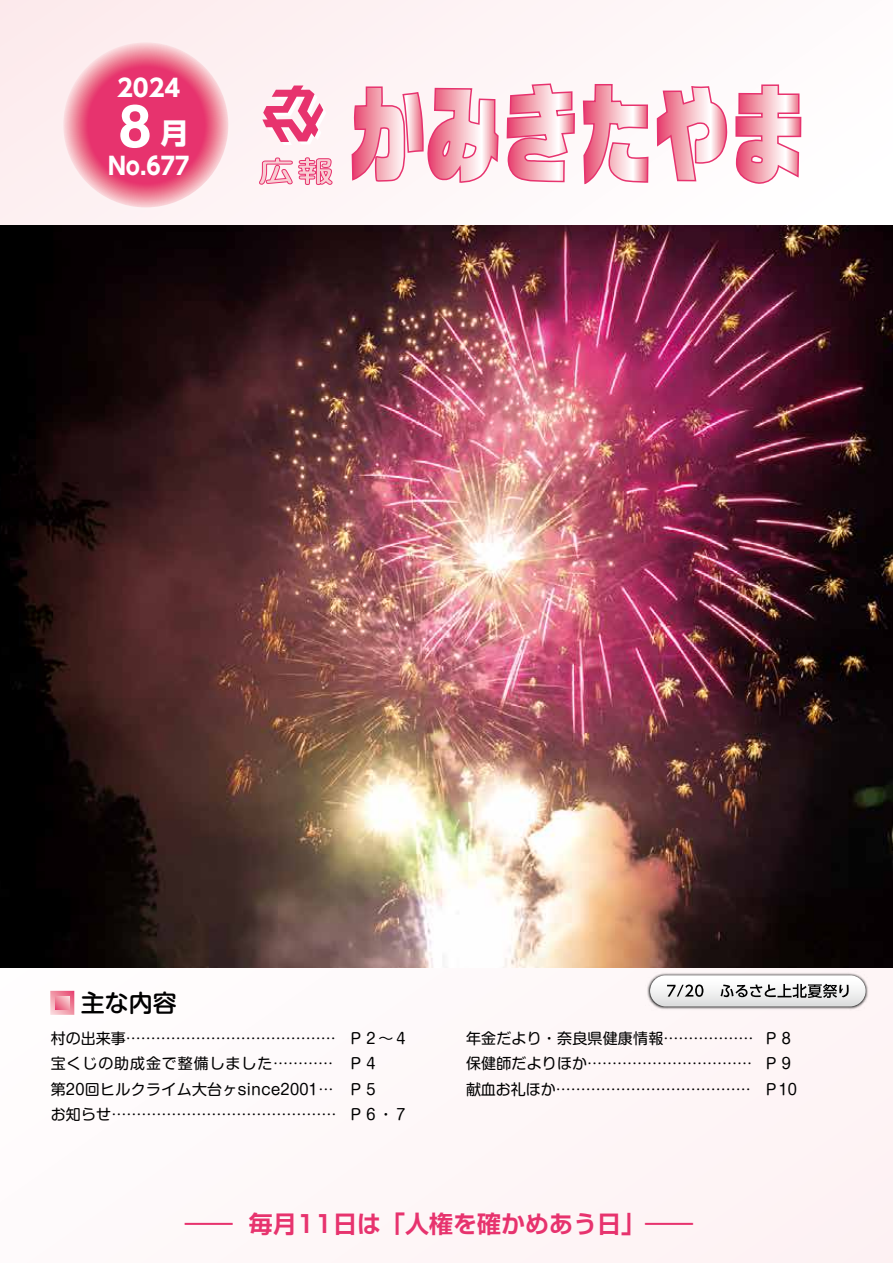
<style>
.page{position:relative;width:893px;height:1263px;background:#fef7f8}
.page>*{position:absolute;margin:0;border:0;box-sizing:border-box;transform-origin:0 0}
.t1{font:700 59.55px "Helvetica";color:#fff}
.t2{font:700 28.8px "UD Shin Go Pro";color:#fff}
.t3{font:700 24px "Shin Go Pro De";color:#e7336e}
.t4{font:700 24px "UD Shin Go Pro";color:#fff;scale:.9 1}
.t5{font:700 24px "UD Shin Go Pro";color:#fff}
.t6{font:500 24px "Shin M Go Pro";color:#000}
.t7{font:700 24px "Shin Go Pro De";color:#e7336e;scale:2 1}
.t8{font:15px/25.5px "Shin M Go Pro";letter-spacing:.015em;color:#000}
</style>
<div class="page">
<svg style="left:63px;top:42px;width:165px;height:165px;background:#eb5e87"></svg>
<img style="left:647px;top:973px;width:221px;height:37px">
<svg style="left:650px;top:975px;width:216px;height:31px"></svg>
<svg style="left:667px;top:984px;width:36px;height:13px"></svg>
<svg style="left:720px;top:984px;width:129px;height:14px"></svg>
<svg style="left:259px;top:157px;width:74px;height:28px"></svg>
<svg style="left:262px;top:86px;width:62px;height:56px"></svg>
<svg style="left:582px;top:84px;width:67px;height:101px"></svg>
<svg style="left:656px;top:86px;width:72px;height:96px"></svg>
<svg style="left:735px;top:84px;width:67px;height:100px"></svg>
<svg style="left:506px;top:83px;width:69px;height:100px"></svg>
<svg style="left:351px;top:86px;width:148px;height:97px"></svg>
<svg style="left:50px;top:991px;width:24px;height:24px"></svg>
<img style="left:0;top:225px;width:893px;height:742px">
<h3 class="t5" style="left:117px;top:69px;width:65px">2024</h3>
<h1 class="t1" style="left:119px;top:78px;width:35px">8</h1>
<h2 class="t2" style="left:160px;top:109px;width:30px">月</h2>
<h3 class="t4" style="left:108px;top:146px;width:92px">No.677</h3>
<h3 class="t6" style="left:81px;top:983px;width:98px">主な内容</h3>
<p class="t8" style="left:466px;top:1023px;width:289px;text-align:justify">年金だより・奈良県健康情報..................保健師だよりほか.................................献血お礼ほか.......................................</p>
<p class="t8" style="left:51px;top:1023px;width:287px">村の出来事..........................................宝くじの助成金で整備しました............第20回ヒルクライム大台ヶSINCE2001...お知らせ.............................................</p>
<p class="t8" style="left:764px;top:1023px;width:35px">Ｐ８<br>Ｐ９<br>Ｐ10</p>
<p class="t8" style="left:348px;top:1023px;width:61px">Ｐ２~４<br>Ｐ４<br>Ｐ５<br>Ｐ６・７</p>
<h3 class="t7" style="left:185px;top:1204px;width:25px">―</h3>
<h3 class="t3" style="left:249px;top:1204px;width:446px">毎月11日は「人権を確かめあう日「―</h3>
</div>
